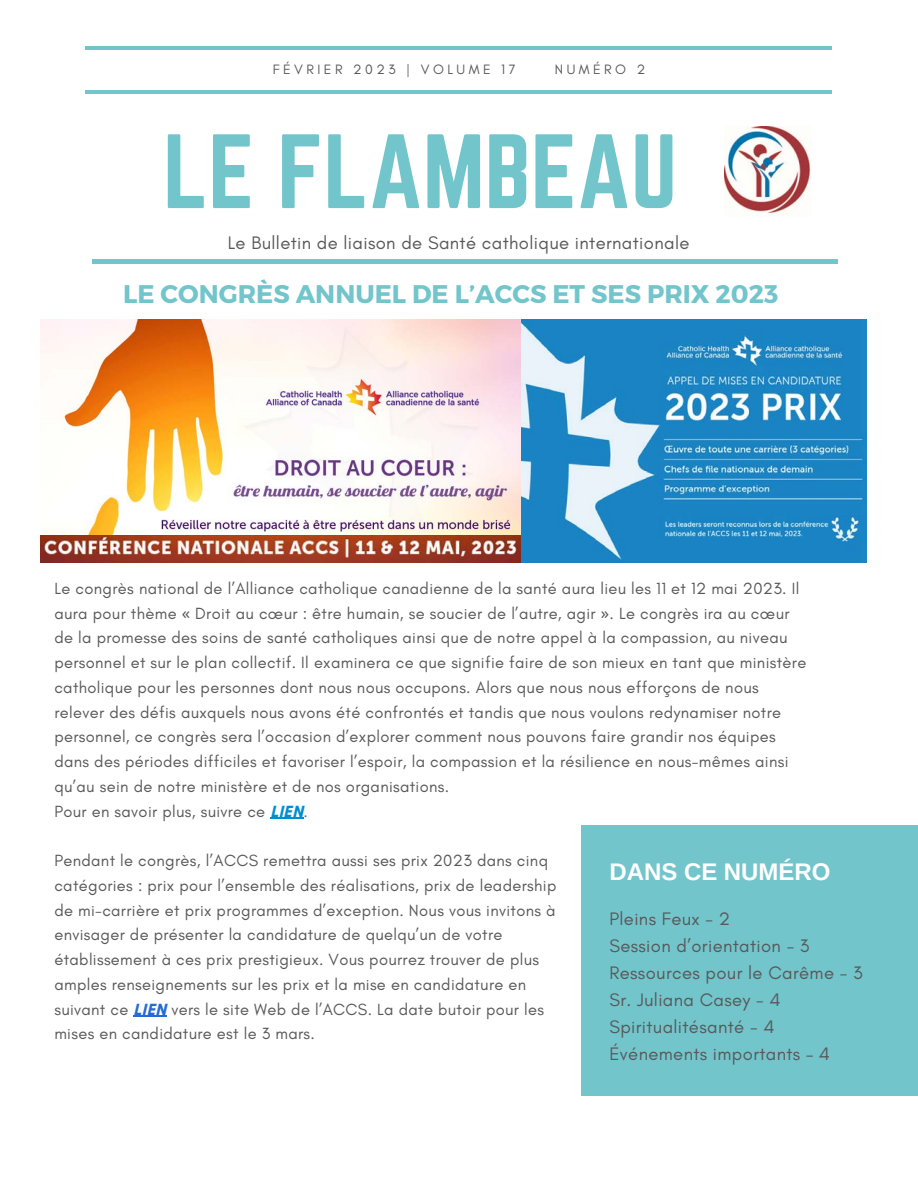
<style>
.page{position:relative;width:918px;height:1188px;background:#fff}
.page>*{position:absolute;margin:0;border:0;box-sizing:border-box;transform-origin:0 0}
.t1{font:92.25px "Norwester";color:#72c5cb}
.t2{font:700 25.5px "Montserrat";color:#72c5cb}
.t3{font:700 24px "Arimo";color:#fff}
.t4{font:18.45px/27px "Glacial Indifference";letter-spacing:.02em;color:#595959}
.t5{font:16.5px/24.8px "Glacial Indifference";letter-spacing:.02em;color:#595959}
.t6{font:13.8px "Glacial Indifference";letter-spacing:.25em;color:#595959}
.s1{font-family:"Noto Sans"}
.s2{font-weight:700;color:#008dd2}
.s3{color:#008dd2}
.s4{font-weight:700;color:#256bd6}
</style>
<div class="page">
<hr style="left:85px;top:46px;width:747px;height:4px;background:#72c5cb">
<hr style="left:86px;top:90px;width:746px;height:4px;background:#72c5cb">
<img style="left:724px;top:127px;width:87px;height:87px">
<div style="left:582px;top:826px;width:336px;height:269px;background:#72c5cb"></div>
<img style="left:41px;top:320px;width:480px;height:215px">
<hr style="left:92px;top:260px;width:746px;height:3px;background:#72c5cb">
<img style="left:41px;top:535px;width:480px;height:27px">
<img style="left:521px;top:320px;width:346px;height:243px">
<hr style="left:270px;top:818px;width:33px;height:1px;background:#008dd2">
<hr style="left:134px;top:1016px;width:33px;height:1px;background:#256bd6">
<p class="t6" style="left:273px;top:61px;width:244px">FÉVRIER 2023 | VOLUME 17</p>
<p class="t6" style="left:555px;top:61px;width:92px">NUMÉRO 2</p>
<h1 class="t1" style="left:163px;top:116px;width:515px">LE FLAMBEAU</h1>
<p class="t4" style="left:228px;top:229px;width:463px">Le Bulletin de liaison de Santé catholique internationale</p>
<h2 class="t2" style="left:123px;top:277px;width:657px">LE CONGRÈS ANNUEL DE L’ACCS ET SES PRIX 2023</h2>
<p class="t5" style="left:54px;top:576px;width:753px">Le congrès national de l’Alliance catholique canadienne de la santé aura lieu les 11 et 12 mai 2023. Il aura pour thème <span class="s1">«</span> Droit au cœur : être humain, se soucier de l’autre, agir <span class="s1">»</span>. Le congrès ira au cœur de la promesse des soins de santé catholiques ainsi que de notre appel à la compassion, au niveau personnel et sur le plan collectif. Il examinera ce que signifie faire de son mieux en tant que ministère catholique pour les personnes dont nous nous occupons. Alors que nous nous efforçons de nous relever des défis auxquels nous avons été confrontés et tandis que nous voulons redynamiser notre personnel, ce congrès sera l’occasion d’explorer comment nous pouvons faire grandir nos équipes dans des périodes difficiles et favoriser l’espoir, la compassion et la résilience en nous-mêmes ainsi qu’au sein de notre ministère et de nos organisations.<br>Pour en savoir plus, suivre ce <span class="s2">LIEN</span><span class="s3">.</span></p>
<p class="t5" style="left:54px;top:848px;width:504px">Pendant le congrès, l’ACCS remettra aussi ses prix 2023 dans cinq catégories : prix pour l’ensemble des réalisations, prix de leadership de mi-carrière et prix programmes d’exception. Nous vous invitons à envisager de présenter la candidature de quelqu’un de votre établissement à ces prix prestigieux. Vous pourrez trouver de plus amples renseignements sur les prix et la mise en candidature en suivant ce <span class="s4">LIEN</span> vers le site Web de l’ACCS. La date butoir pour les mises en candidature est le 3 mars.</p>
<h3 class="t3" style="left:609px;top:859px;width:223px">DANS CE NUMÉRO</h3>
<p class="t4" style="left:609px;top:905px;width:255px">Pleins Feux - 2<br>Session d’orientation - 3<br>Ressources pour le Carême - 3<br>Sr. Juliana Casey - 4<br>Spiritualitésanté - 4<br>Événements importants – 4</p>
</div>
